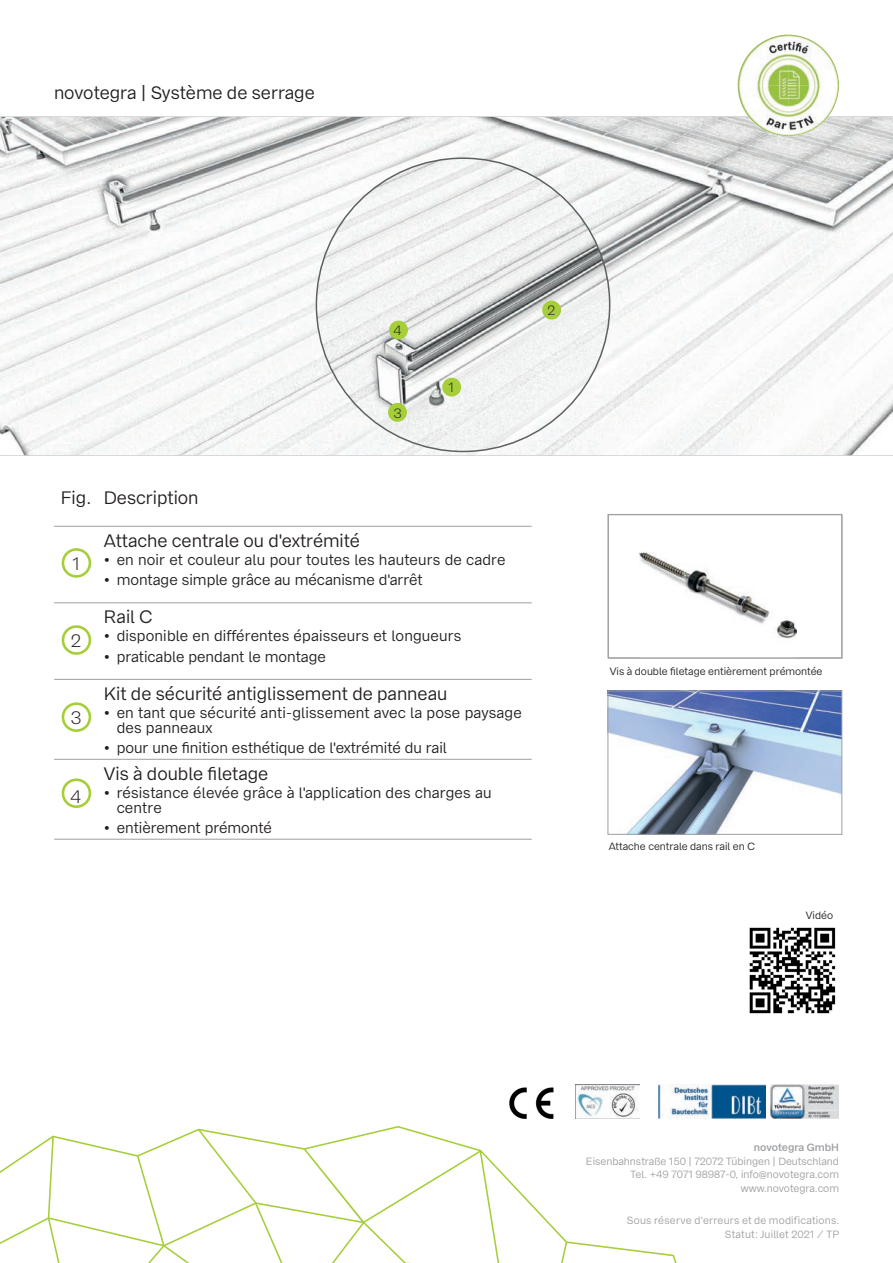
<style>
.page{position:relative;width:893px;height:1263px;background:#fff}
.page>*{position:absolute;margin:0;border:0;box-sizing:border-box;transform-origin:0 0}
.t1{font:18px "Bay Wa Sans";color:#231f20}
.t2{font:300 18px "Bay Wa Sans";color:#231f20}
.t3{font:15px/15px "Bay Wa Sans";letter-spacing:.01em;color:#231f20}
.t4{font:300 13.5px "Bay Wa Sans";color:#231f20}
.t5{font:10.5px/13.5px "Bay Wa Sans";color:#9d9fa2;text-align:right}
.t6{font:10.5px "Bay Wa Sans";color:#231f20}
.t7{font:600 10.5px "Bay Wa Sans";color:#9d9fa2}
</style>
<div class="page">
<img style="left:510px;top:1088px;width:43px;height:31px">
<img style="left:575px;top:1084px;width:65px;height:35px">
<img style="left:658px;top:1084px;width:107px;height:35px">
<img style="left:771px;top:1084px;width:68px;height:35px">
<svg style="left:0;top:1126px;width:677px;height:137px"></svg>
<hr style="left:54px;top:526px;width:44px;height:1px;background:#9d9fa2">
<hr style="left:98px;top:526px;width:434px;height:1px;background:#9d9fa2">
<hr style="left:54px;top:603px;width:44px;height:1px;background:#9d9fa2">
<hr style="left:98px;top:603px;width:434px;height:1px;background:#9d9fa2">
<hr style="left:54px;top:679px;width:44px;height:1px;background:#9d9fa2">
<hr style="left:98px;top:679px;width:434px;height:1px;background:#9d9fa2">
<hr style="left:54px;top:759px;width:44px;height:1px;background:#9d9fa2">
<hr style="left:98px;top:759px;width:434px;height:1px;background:#9d9fa2">
<hr style="left:54px;top:839px;width:44px;height:1px;background:#9d9fa2">
<hr style="left:98px;top:839px;width:434px;height:1px;background:#9d9fa2">
<div style="left:62px;top:778px;width:29px;height:30px;border:3px solid #a6ce39;border-radius:50%"></div>
<div style="left:62px;top:702px;width:29px;height:30px;border:3px solid #a6ce39;border-radius:50%"></div>
<div style="left:62px;top:625px;width:29px;height:30px;border:3px solid #a6ce39;border-radius:50%"></div>
<div style="left:62px;top:548px;width:29px;height:30px;border:3px solid #a6ce39;border-radius:50%"></div>
<img style="left:610px;top:693px;width:230px;height:140px">
<div style="left:608px;top:691px;width:234px;height:144px;border:1px solid #9d9fa2"></div>
<img style="left:639px;top:552px;width:157px;height:87px">
<div style="left:608px;top:514px;width:234px;height:144px;border:1px solid #9d9fa2"></div>
<svg style="left:0;top:117px;width:893px;height:339px;fill:#f6f7f7"></svg>
<img style="left:316px;top:158px;width:294px;height:293px;border-radius:147px">
<div style="left:389px;top:404px;width:17px;height:17px;background:#a6ce39;border-radius:50%"></div>
<div style="left:388px;top:403px;width:19px;height:19px;border:2px solid #a6ce39;border-radius:50%"></div>
<div style="left:443px;top:378px;width:17px;height:18px;background:#a6ce39;border-radius:50%"></div>
<div style="left:442px;top:378px;width:19px;height:19px;border:2px solid #a6ce39;border-radius:50%"></div>
<div style="left:543px;top:301px;width:17px;height:18px;background:#a6ce39;border-radius:50%"></div>
<div style="left:542px;top:301px;width:19px;height:19px;border:2px solid #a6ce39;border-radius:50%"></div>
<div style="left:390px;top:321px;width:17px;height:18px;background:#a6ce39;border-radius:50%"></div>
<div style="left:389px;top:321px;width:19px;height:18px;border:2px solid #a6ce39;border-radius:50%"></div>
<img style="left:749px;top:927px;width:87px;height:87px">
<img style="left:737px;top:35px;width:102px;height:101px">
<p class="t1" style="left:54px;top:82px;width:262px">novotegra | Système de serrage</p>
<p class="t4" style="left:393px;top:322px;width:10px">4</p>
<p class="t4" style="left:393px;top:405px;width:10px">3</p>
<p class="t4" style="left:448px;top:380px;width:7px">1</p>
<p class="t4" style="left:548px;top:302px;width:9px">2</p>
<p class="t1" style="left:61px;top:487px;width:139px">Fig. Description</p>
<p class="t2" style="left:72px;top:553px;width:9px">1</p>
<p class="t2" style="left:71px;top:630px;width:12px">2</p>
<p class="t2" style="left:70px;top:706px;width:13px">3</p>
<p class="t2" style="left:71px;top:786px;width:12px">4</p>
<p class="t1" style="left:104px;top:529px;width:258px">Attache centrale ou d'extrémité</p>
<p class="t3" style="left:104px;top:552px;width:403px">• en noir et couleur alu pour toutes les hauteurs de cadre</p>
<p class="t3" style="left:104px;top:572px;width:320px">• montage simple grâce au mécanisme d'arrêt</p>
<p class="t1" style="left:104px;top:606px;width:50px">Rail C</p>
<p class="t3" style="left:104px;top:628px;width:359px">• disponible en différentes épaisseurs et longueurs</p>
<p class="t3" style="left:104px;top:649px;width:223px">• praticable pendant le montage</p>
<p class="t1" style="left:104px;top:683px;width:345px">Kit de sécurité antiglissement de panneau</p>
<p class="t3" style="left:117px;top:705px;width:407px;text-indent:-13px">• en tant que sécurité anti-glissement avec la pose paysage des panneaux</p>
<p class="t3" style="left:104px;top:741px;width:345px">• pour une finition esthétique de l'extrémité du rail</p>
<p class="t1" style="left:104px;top:762px;width:166px">Vis à double filetage</p>
<p class="t3" style="left:117px;top:785px;width:376px;text-indent:-13px">• résistance élevée grâce à l'application des charges au centre</p>
<p class="t3" style="left:104px;top:820px;width:169px">• entièrement prémonté</p>
<p class="t6" style="left:610px;top:665px;width:214px">Vis à double filetage entièrement prémontée</p>
<p class="t6" style="left:609px;top:840px;width:148px">Attache centrale dans rail en C</p>
<p class="t6" style="left:806px;top:909px;width:29px">Vidéo</p>
<p class="t7" style="left:754px;top:1141px;width:87px">novotegra GmbH</p>
<p class="t5" style="left:586px;top:1154px;width:255px">Eisenbahnstraße 150 | 72072 Tübingen | Deutschland<br>Tel. +49 7071 98987-0, info@novotegra.com www.novotegra.com</p>
<p class="t5" style="left:627px;top:1214px;width:214px">Sous réserve d‘erreurs et de modifications.<br>Statut: Juillet 2021 / TP</p>
</div>
